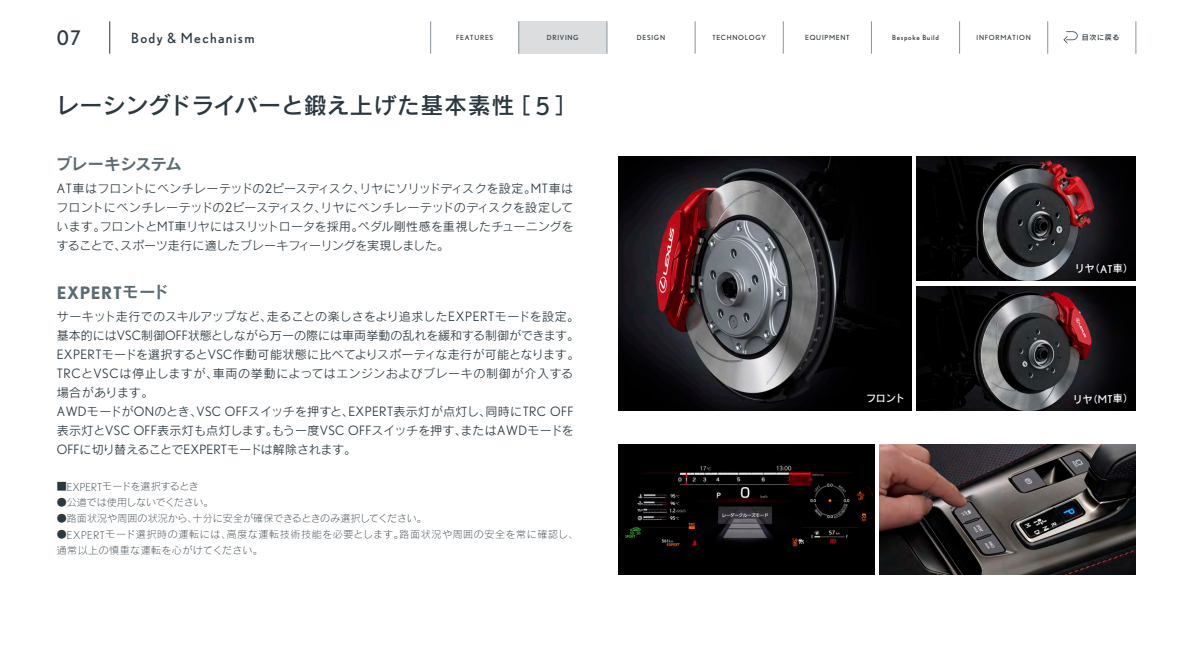
<style>
.page{position:relative;width:1192px;height:671px;background:#fff}
.page>*{position:absolute;margin:0;border:0;box-sizing:border-box;transform-origin:0 0}
.t1{font:23px "Lexus Rodin Pro DB";letter-spacing:.005em;color:#2b3840}
.t2{font:20px "Nobel";color:#2b3840}
.t3{font:700 17.1px "Nobel";letter-spacing:.035em;color:#5c6b73}
.t4{font:16px "Lexus Rodin Pro B";letter-spacing:-.04em;color:#5c6b73}
.t5{font:13.9px "Nobel";letter-spacing:.095em;color:#2b3840}
.t6{font:12px/19px "Lexus Rodin Pro M";letter-spacing:.005em;color:#2b3840;text-align:justify}
.t7{font:10px/16px "Lexus Rodin Pro L";letter-spacing:.065em;color:#2b3840}
.t8{font:10px "Lexus Rodin Pro L";letter-spacing:.01em;color:#2b3840}
.t9{font:10px "Lexus Rodin Pro DB";letter-spacing:-.025em;color:#fff}
.t10{font:10px "Lexus Rodin Pro L";letter-spacing:-.03em;color:#2b3840}
.t11{font:10px "Lexus Rodin Pro L";letter-spacing:-.01em;color:#2b3840}
.t12{font:7px "Nobel";letter-spacing:.1em;color:#2b3840}
.t13{font:7px "Lexus Rodin Pro DB";letter-spacing:.1em;color:#2b3840}
.s1{font-family:"Nobel";font-size:24.6px}
.s2{font-family:"Nobel";font-size:12.8px}
.s3{font-family:"Lexus Rodin Pro B";font-weight:400;font-size:16px}
.s4{font-family:"Nobel";font-weight:300;font-size:10.7px}
.s5{font-family:"Nobel";font-size:10.7px}
</style>
<div class="page">
<img style="left:618px;top:156px;width:292px;height:254px">
<img style="left:916px;top:286px;width:218px;height:124px">
<img style="left:916px;top:156px;width:218px;height:124px">
<img style="left:618px;top:444px;width:255px;height:130px">
<img style="left:879px;top:444px;width:255px;height:130px">
<svg style="left:1063px;top:31px;width:14px;height:13px"></svg>
<div style="left:518px;top:21px;width:89px;height:33px;background:#dbdddf"></div>
<hr style="left:1135px;top:21px;width:1px;height:33px;background:#87959b">
<hr style="left:109px;top:21px;width:1px;height:33px;background:#2b3840">
<hr style="left:1046px;top:21px;width:1px;height:33px;background:#87959b">
<hr style="left:958px;top:21px;width:1px;height:33px;background:#87959b">
<hr style="left:870px;top:21px;width:1px;height:33px;background:#87959b">
<hr style="left:782px;top:21px;width:1px;height:33px;background:#87959b">
<hr style="left:694px;top:21px;width:1px;height:33px;background:#87959b">
<hr style="left:606px;top:21px;width:1px;height:33px;background:#87959b">
<hr style="left:518px;top:21px;width:1px;height:33px;background:#87959b">
<hr style="left:430px;top:21px;width:1px;height:33px;background:#87959b">
<h2 class="t2" style="left:57px;top:25px;width:26px">07</h2>
<p class="t12" style="left:456px;top:33px;width:39px">FEATURES</p>
<p class="t12" style="left:547px;top:33px;width:33px">DRIVING</p>
<p class="t12" style="left:636px;top:33px;width:30px">DESIGN</p>
<p class="t12" style="left:712px;top:33px;width:55px">TECHNOLOGY</p>
<p class="t12" style="left:805px;top:33px;width:46px">EQUIPMENT</p>
<p class="t12" style="left:891px;top:33px;width:48px">Bespoke Build</p>
<p class="t12" style="left:976px;top:33px;width:56px">INFORMATION</p>
<p class="t13" style="left:1065px;top:33px;width:55px">　　目次に戻る</p>
<p class="t5" style="left:131px;top:29px;width:125px">Body &amp; Mechanism</p>
<h1 class="t1" style="left:56px;top:90px;width:523px">レーシングドライバーと鍛え上げた基本素性［ <span class="s1">5</span> ］</h1>
<h3 class="t4" style="left:56px;top:153px;width:128px">ブレーキシステム</h3>
<p class="t6" style="left:56px;top:178px;width:518px"><span class="s2">AT</span>車はフロントにベンチレーテッドの<span class="s2">2</span>ピースディスク、リヤにソリッドディスクを設定。<span class="s2">MT</span>車はフロントにベンチレーテッドの<span class="s2">2</span>ピースディスク、リヤにベンチレーテッドのディスクを設定しています。フロントと<span class="s2">MT</span>車リヤにはスリットロータを採用。ペダル剛性感を重視したチューニングをすることで、スポーツ走行に適したブレーキフィーリングを実現しました。</p>
<h3 class="t3" style="left:57px;top:282px;width:113px">EXPERT<span class="s3">モード</span></h3>
<p class="t6" style="left:57px;top:306px;width:524px;text-align:left">サーキット走行でのスキルアップなど、走ることの楽しさをより追求した<span class="s2">EXPERT</span>モードを設定。基本的には<span class="s2">VSC</span>制御<span class="s2">OFF</span>状態としながら万一の際には車両挙動の乱れを緩和する制御ができます。<span class="s2">EXPERT</span>モードを選択すると<span class="s2">VSC</span>作動可能状態に比べてよりスポーティな走行が可能となります。<span class="s2">TRC</span>と<span class="s2">VSC</span>は停止しますが、車両の挙動によってはエンジンおよびブレーキの制御が介入する場合があります。<br><span class="s2">AWD</span>モードが<span class="s2">ON</span>のとき、<span class="s2">VSC OFF</span>スイッチを押すと、<span class="s2">EXPERT</span>表示灯が点灯し、同時に<span class="s2">TRC OFF</span>表示灯と<span class="s2">VSC OFF</span>表示灯も点灯します。もう一度<span class="s2">VSC OFF</span>スイッチを押す、または<span class="s2">AWD</span>モードを<span class="s2">OFF</span>に切り替えることで<span class="s2">EXPERT</span>モードは解除されます。</p>
<p class="t10" style="left:57px;top:480px;width:143px">■<span class="s4">EXPERT</span>モードを選択するとき</p>
<p class="t11" style="left:57px;top:496px;width:158px">●公道では使用しないでください。</p>
<p class="t8" style="left:57px;top:512px;width:371px">●路面状況や周囲の状況から、十分に安全が確保できるときのみ選択してください。</p>
<p class="t7" style="left:57px;top:526px;width:523px">●<span class="s4">EXPERT</span>モード選択時の運転には、高度な運転技術技能を必要とします。路面状況や周囲の安全を常に確認し、通常以上の慎重な運転を心がけてください。</p>
<p class="t9" style="left:865px;top:392px;width:40px">フロント</p>
<p class="t9" style="left:1074px;top:262px;width:60px">リヤ（<span class="s5">AT</span>車）</p>
<p class="t9" style="left:1072px;top:392px;width:62px">リヤ（<span class="s5">MT</span>車）</p>
</div>
